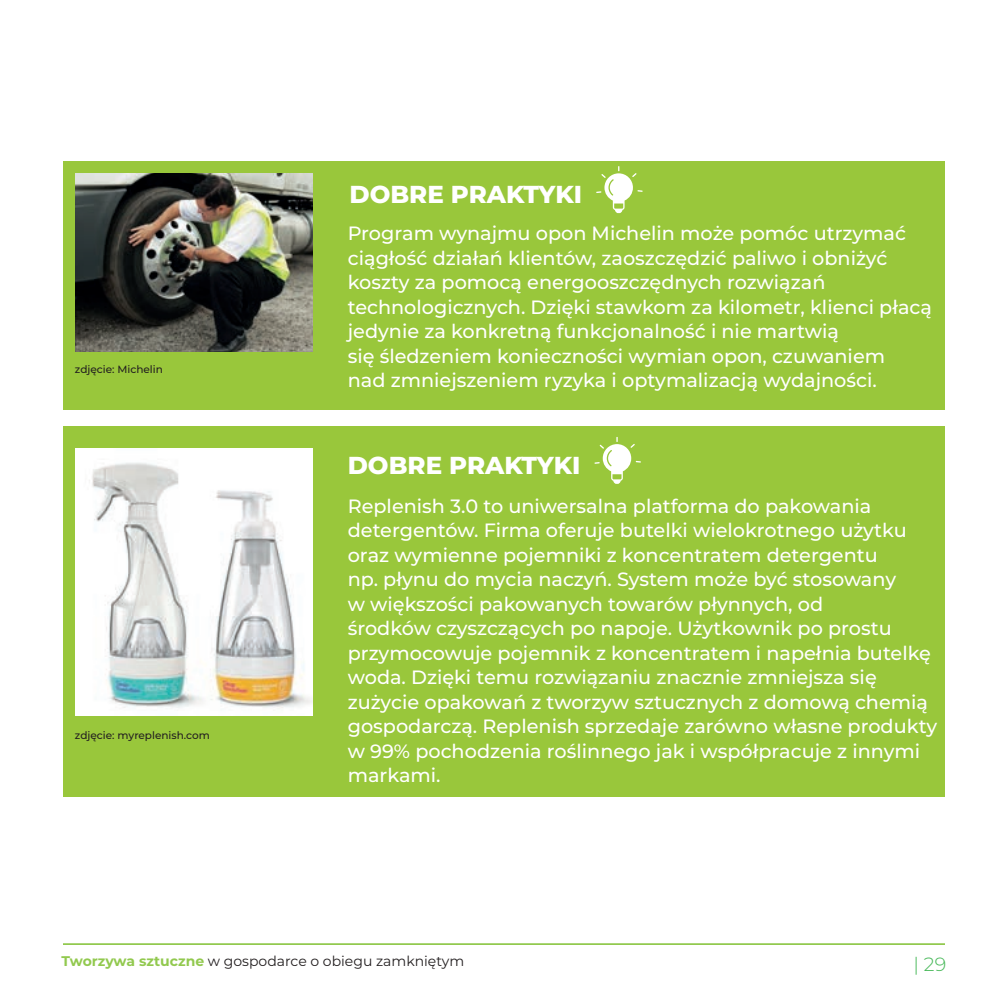
<style>
.page{position:relative;width:1008px;height:1008px;background:#fff}
.page>*{position:absolute;margin:0;border:0;box-sizing:border-box;transform-origin:0 0}
.t1{font:800 24.5px "Montserrat";color:#fff}
.t2{font:500 19.25px/24.5px "Montserrat";color:#fff}
.t3{font:300 19.07px "Montserrat";color:#47b858}
.t4{font:14px "Montserrat";color:#231f20}
.t5{font:500 10.5px "Montserrat";color:#231f20}
.s1{font-weight:700;color:#92c94f}
</style>
<div class="page">
<hr style="left:63px;top:943px;width:882px;height:2px;background:#92c94f">
<div style="left:63px;top:427px;width:882px;height:370px;background:#99c73b"></div>
<img style="left:76px;top:448px;width:236px;height:267px">
<svg style="left:595px;top:437px;width:46px;height:47px"></svg>
<div style="left:63px;top:161px;width:882px;height:249px;background:#99c73b"></div>
<img style="left:76px;top:174px;width:236px;height:177px">
<svg style="left:596px;top:166px;width:47px;height:47px"></svg>
<p class="t5" style="left:75px;top:361px;width:90px">zdjęcie: Michelin</p>
<p class="t5" style="left:75px;top:728px;width:136px">zdjęcie: myreplenish.com</p>
<p class="t1" style="left:349px;top:176px;width:234px">DOBRE PRAKTYKI</p>
<p class="t2" style="left:348px;top:221px;width:586px">Program wynajmu opon Michelin może pomóc utrzymać ciągłość działań klientów, zaoszczędzić paliwo i obniżyć koszty za pomocą energooszczędnych rozwiązań technologicznych. Dzięki stawkom za kilometr, klienci płacą jedynie za konkretną funkcjonalność i nie martwią<br>się śledzeniem konieczności wymian opon, czuwaniem<br>nad zmniejszeniem ryzyka i optymalizacją wydajności.</p>
<p class="t1" style="left:348px;top:447px;width:234px">DOBRE PRAKTYKI</p>
<p class="t2" style="left:348px;top:493px;width:591px">Replenish 3.0 to uniwersalna platforma do pakowania detergentów. Firma oferuje butelki wielokrotnego użytku oraz wymienne pojemniki z koncentratem detergentu<br>np. płynu do mycia naczyń. System może być stosowany<br>w większości pakowanych towarów płynnych, od<br>środków czyszczących po napoje. Użytkownik po prostu przymocowuje pojemnik z koncentratem i napełnia butelkę woda. Dzięki temu rozwiązaniu znacznie zmniejsza się zużycie opakowań z tworzyw sztucznych z domową chemią gospodarczą. Replenish sprzedaje zarówno własne produkty w 99% pochodzenia roślinnego jak i współpracuje z innymi markami.</p>
<p class="t4" style="left:62px;top:952px;width:404px"><span class="s1">Tworzywa sztuczne</span> w gospodarce o obiegu zamkniętym</p>
<p class="t3" style="left:914px;top:952px;width:34px">| 29</p>
</div>
